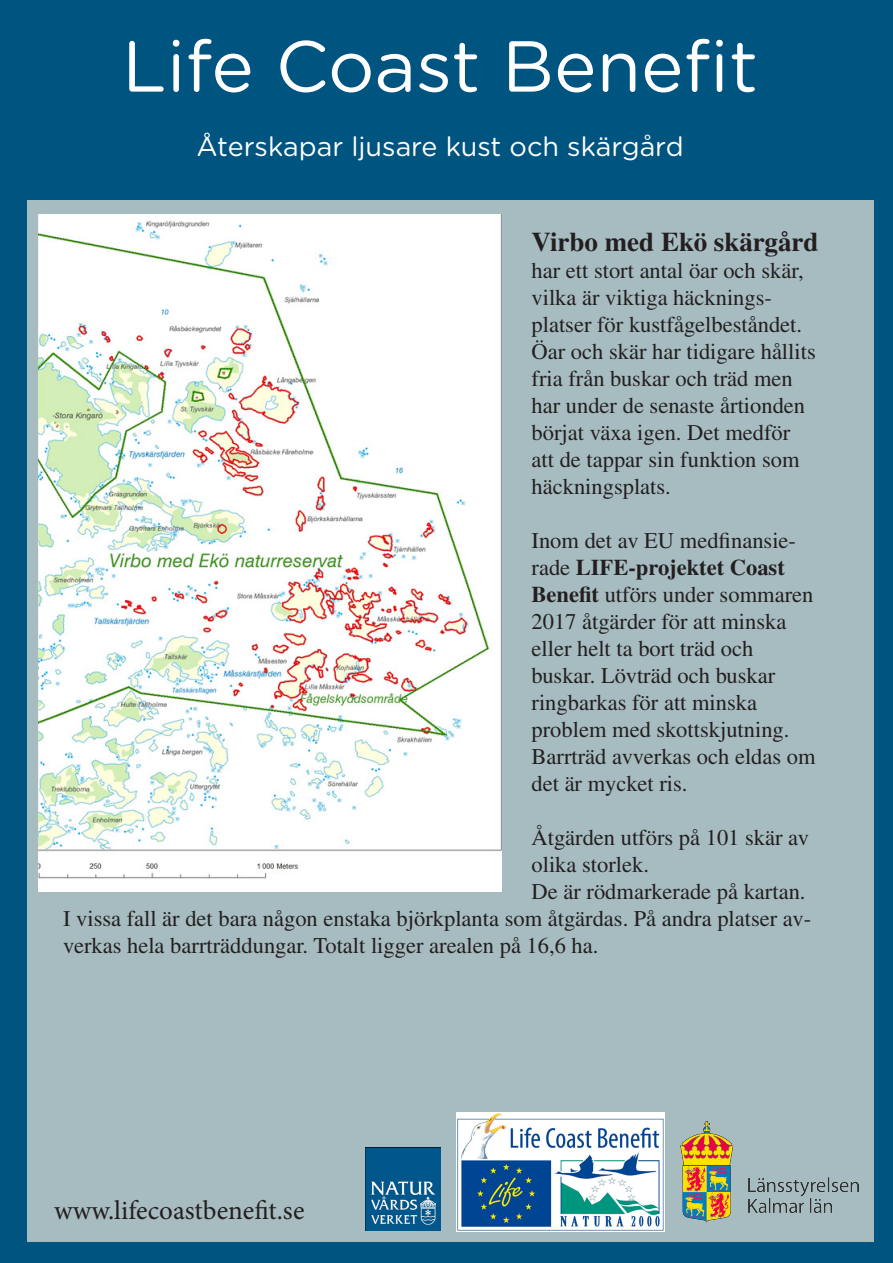
<style>
.page{position:relative;width:893px;height:1263px;background:#fff}
.page>*{position:absolute;margin:0;border:0;box-sizing:border-box;transform-origin:0 0}
.t1{font:72px "Gotham Rounded";color:#fff}
.t2{font:27px "Gotham Rounded";color:#fff}
.t3{font:27px "Minion Pro";color:#231f20}
.t4{font:700 27px "Times LT Std";color:#231f20}
.t5{font:22.5px/27px "Times LT Std";color:#231f20}
.s1{font-weight:700}
</style>
<div class="page">
<div style="left:0;top:210px;width:893px;height:1053px;background:#005480"></div>
<div style="left:0;top:0;width:893px;height:210px;background:#005480"></div>
<div style="left:27px;top:201px;width:846px;height:1041px;background:#a7bcc0"></div>
<img style="left:680px;top:1121px;width:179px;height:101px">
<img style="left:456px;top:1113px;width:208px;height:118px">
<img style="left:38px;top:215px;width:464px;height:677px">
<img style="left:366px;top:1147px;width:74px;height:83px">
<p class="t1" style="left:122px;top:17px;width:637px">Life Coast Benefit</p>
<p class="t2" style="left:197px;top:128px;width:488px">Återskapar ljusare kust och skärgård</p>
<p class="t4" style="left:531px;top:226px;width:289px">Virbo med Ekö skärgård</p>
<p class="t5" style="left:531px;top:257px;width:274px">har ett stort antal öar och skär, vilka är viktiga häcknings-</p>
<p class="t5" style="left:531px;top:311px;width:272px">platser för kustfågelbeståndet.</p>
<p class="t5" style="left:531px;top:338px;width:286px">Öar och skär har tidigare hållits fria från buskar och träd men har under de senaste årtionden börjat växa igen. Det medför att de tappar sin funktion som häckningsplats.</p>
<p class="t5" style="left:531px;top:527px;width:283px">Inom det av EU medfinansie&shy;rade <span class="s1">LIFE-projektet Coast<br>Benefit</span> utförs under sommaren<br>2017 åtgärder för att minska</p>
<p class="t5" style="left:531px;top:635px;width:223px">eller helt ta bort träd och</p>
<p class="t5" style="left:531px;top:662px;width:245px">buskar. Lövträd och buskar ringbarkas för att minska</p>
<p class="t5" style="left:531px;top:716px;width:259px">problem med skottskjutning.</p>
<p class="t5" style="left:531px;top:743px;width:286px">Barrträd avverkas och eldas om det är mycket ris.</p>
<p class="t5" style="left:531px;top:824px;width:279px">Åtgärden utförs på 101 skär av olika storlek.</p>
<p class="t5" style="left:531px;top:878px;width:276px">De är rödmarkerade på kartan.</p>
<p class="t5" style="left:63px;top:905px;width:750px">I vissa fall är det bara någon enstaka björkplanta som åtgärdas. På andra platser av&shy;verkas hela barrträddungar. Totalt ligger arealen på 16,6 ha.</p>
<p class="t3" style="left:54px;top:1192px;width:252px">www.lifecoastbenefit.se</p>
</div>
